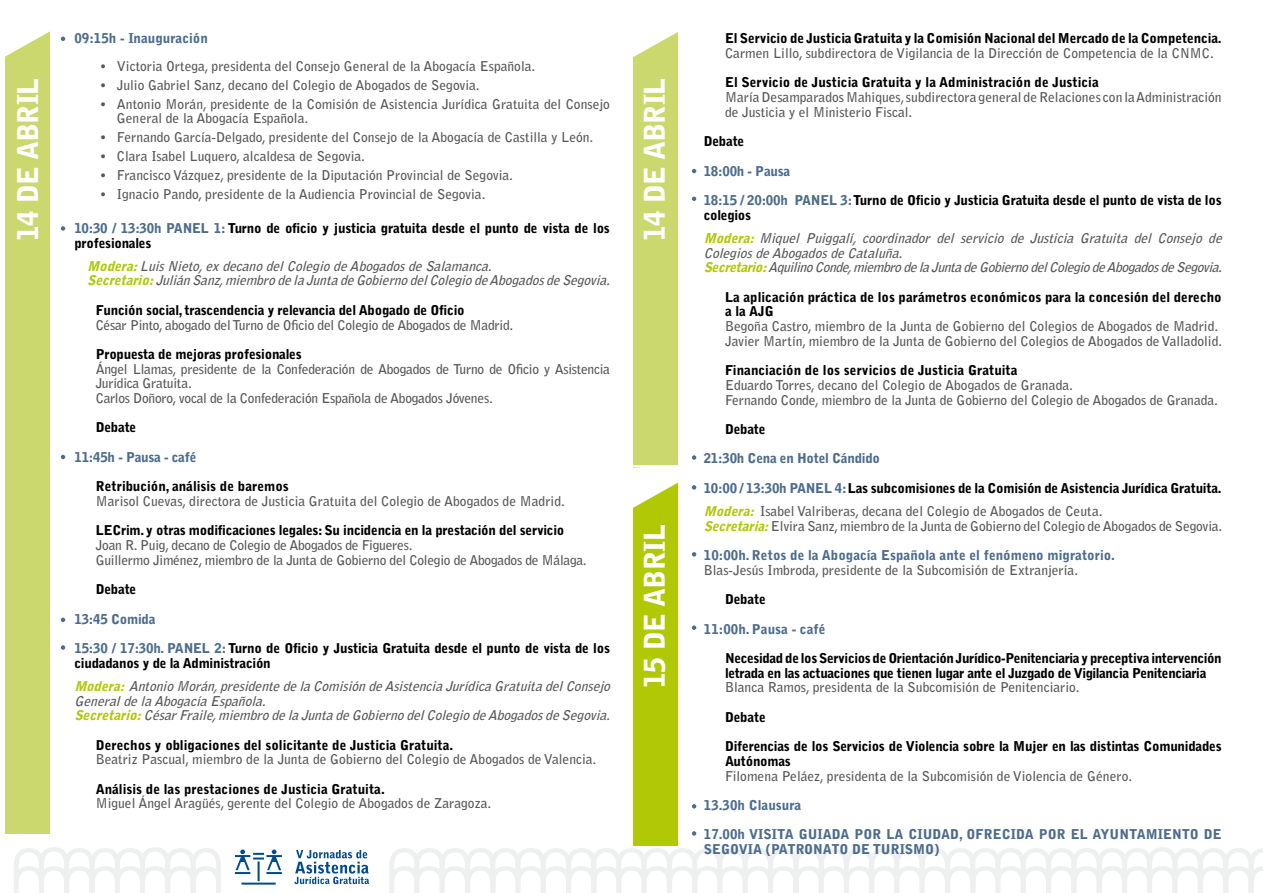
<style>
.page{position:relative;width:1263px;height:893px;background:#fff}
.page>*{position:absolute;margin:0;border:0;box-sizing:border-box;transform-origin:0 0}
.t1{font:900 28.5px "Bell Gothic Std";letter-spacing:-.02em;color:#fff}
.t2{font:700 13.5px/14.7px "Bell Gothic Std";color:#58585a}
.t3{font:900 13.5px/29.4px "Bell Gothic Std";letter-spacing:-.02em;color:#000}
.t4{font:italic 700 13.5px/14.7px "Bell Gothic Std";color:#58585a}
.t5{font:700 13.5px/14.7px "Bell Gothic Std";letter-spacing:-.02em;color:#58585a}
.t6{font:900 13.5px/14.7px "Bell Gothic Std";color:#000}
.t7{font:900 13.5px/29.4px "Bell Gothic Std";color:#4d6c8c}
.t8{font:900 13.5px "Bell Gothic Std";letter-spacing:-.02em;color:#4d6c8c}
.s1{color:#4d6c8c}
.s2{font-weight:900;color:#b0c805}
.s3{font-weight:900;font-style:normal;color:#000}
.s4{font-weight:900;font-style:italic;color:#b0c805}
</style>
<div class="page">
<svg style="left:14px;top:847px;width:207px;height:46px"></svg>
<svg style="left:389px;top:847px;width:874px;height:46px"></svg>
<div style="left:633px;top:10px;width:44px;height:458px;background:#cad86d"></div>
<div style="left:5px;top:0;width:44px;height:833px;background:#cad86d"></div>
<svg style="left:235px;top:849px;width:47px;height:36px"></svg>
<svg style="left:294px;top:850px;width:75px;height:34px"></svg>
<svg style="left:61px;top:226px;width:4px;height:5px"></svg>
<svg style="left:61px;top:455px;width:4px;height:4px"></svg>
<svg style="left:61px;top:618px;width:4px;height:4px"></svg>
<svg style="left:692px;top:169px;width:4px;height:4px"></svg>
<svg style="left:692px;top:197px;width:4px;height:4px"></svg>
<svg style="left:692px;top:455px;width:4px;height:5px"></svg>
<svg style="left:692px;top:485px;width:4px;height:5px"></svg>
<svg style="left:692px;top:552px;width:4px;height:5px"></svg>
<svg style="left:692px;top:625px;width:4px;height:5px"></svg>
<svg style="left:692px;top:804px;width:4px;height:5px"></svg>
<svg style="left:692px;top:831px;width:4px;height:5px"></svg>
<svg style="left:5px;top:0;width:60px;height:59px"></svg>
<svg style="left:633px;top:10px;width:45px;height:52px"></svg>
<div style="left:633px;top:468px;width:44px;height:378px;background:#b0c805"></div>
<svg style="left:633px;top:465px;width:45px;height:56px"></svg>
<svg style="left:61px;top:645px;width:4px;height:5px"></svg>
<p class="t7" style="left:74px;top:24px;width:135px">09:15h - Inauguración</p>
<p class="t2" style="left:100px;top:59px;width:437px">• Victoria Ortega, presidenta del Consejo General de la Abogacía Española.</p>
<p class="t2" style="left:100px;top:77px;width:381px">• Julio Gabriel Sanz, decano del Colegio de Abogados de Segovia.</p>
<p class="t2" style="left:117px;top:96px;width:494px;text-indent:-17px">• Antonio Morán, presidente de la Comisión de Asistencia Jurídica Gratuita del Consejo<br>General de la Abogacía Española.</p>
<p class="t2" style="left:100px;top:130px;width:495px">• Fernando García-Delgado, presidente del Consejo de la Abogacía de Castilla y León.</p>
<p class="t2" style="left:100px;top:149px;width:267px">• Clara Isabel Luquero, alcaldesa de Segovia.</p>
<p class="t2" style="left:100px;top:168px;width:415px">• Francisco Vázquez, presidente de la Diputación Provincial de Segovia.</p>
<p class="t2" style="left:100px;top:187px;width:387px">• Ignacio Pando, presidente de la Audiencia Provincial de Segovia.</p>
<p class="t3" style="left:74px;top:221px;width:537px;line-height:14.7px"><span class="s1">10:30 / 13:30h PANEL 1:</span> Turno de oficio y justicia gratuita desde el punto de vista de los profesionales</p>
<p class="t4" style="left:87px;top:259px;width:528px"><span class="s2">Modera:</span>Luis Nieto, ex decano del Colegio de Abogados de Salamanca.<br><span class="s2">Secretario:</span> Julián Sanz,miembro de la Junta de Gobierno del Colegio deAbogados de Segovia.</p>
<p class="t3" style="left:96px;top:295px;width:371px">Función social, trascendencia y relevancia del Abogado de Oficio</p>
<p class="t5" style="left:96px;top:317px;width:419px">César Pinto, abogado delTurno de Oficio del Colegio de Abogados de Madrid.</p>
<p class="t3" style="left:96px;top:340px;width:207px">Propuesta de mejoras profesionales</p>
<p class="t5" style="left:96px;top:361px;width:516px">Ángel Llamas, presidente de la Confederación de Abogados de Turno de Oficio y Asistencia<br>Jurídica Gratuita.<br>Carlos Doñoro, vocal de la Confederación Española de Abogados Jóvenes.</p>
<p class="t3" style="left:96px;top:413px;width:42px">Debate</p>
<p class="t8" style="left:74px;top:449px;width:123px">11:45h - Pausa - café</p>
<p class="t6" style="left:96px;top:479px;width:195px">Retribución, análisis de baremos</p>
<p class="t2" style="left:96px;top:494px;width:471px">Marisol Cuevas, directora de Justicia Gratuita del Colegio de Abogados de Madrid.</p>
<p class="t3" style="left:96px;top:516px;width:470px">LECrim. y otras modificaciones legales: Su incidencia en la prestación del servicio</p>
<p class="t5" style="left:96px;top:538px;width:492px">Joan R. Puig, decano de Colegio de Abogados de Figueres.<br>Guillermo Jiménez, miembro de la Junta de Gobierno del Colegio de Abogados de Málaga.</p>
<p class="t3" style="left:96px;top:575px;width:42px">Debate</p>
<p class="t3" style="left:74px;top:604px;width:537px"><span class="s1">13:45 Comida<br>15:30 / 17:30h. PANEL 2:</span> Turno de Oficio y Justicia Gratuita desde el punto de vista de los</p>
<p class="t4" style="left:74px;top:651px;width:541px;line-height:23.1px"><span class="s3">ciudadanos y de la Administración<br></span><span class="s2">Modera:</span>Antonio Morán, presidente de la Comisión de Asistencia Jurídica Gratuita del Consejo</p>
<p class="t4" style="left:74px;top:693px;width:541px">General de la Abogacía Española.<br><span class="s2">Secretario:</span> César Fraile,miembro de la Junta de Gobierno del Colegio deAbogados de Segovia.</p>
<p class="t6" style="left:96px;top:738px;width:359px">Derechos y obligaciones del solicitante de Justicia Gratuita.</p>
<p class="t2" style="left:96px;top:752px;width:502px">Beatriz Pascual, miembro de la Junta de Gobierno del Colegio de Abogados de Valencia.</p>
<p class="t6" style="left:96px;top:782px;width:291px">Análisis de las prestaciones de Justicia Gratuita.</p>
<p class="t2" style="left:96px;top:796px;width:397px">Miguel Ángel Aragüés, gerente del Colegio de Abogados de Zaragoza.</p>
<h1 class="t1" style="left:11px;top:241px;width:166px;rotate:-90deg">14 DE ABRIL</h1>
<h1 class="t1" style="left:638px;top:241px;width:166px;rotate:-90deg">14 DE ABRIL</h1>
<h1 class="t1" style="left:638px;top:688px;width:166px;rotate:-90deg">15 DE ABRIL</h1>
<p class="t3" style="left:725px;top:24px;width:498px">El Servicio de Justicia Gratuita y la Comisión Nacional del Mercado de la Competencia.</p>
<p class="t2" style="left:725px;top:46px;width:490px">Carmen Lillo, subdirectora de Vigilancia de la Dirección de Competencia de la CNMC.</p>
<p class="t6" style="left:725px;top:75px;width:375px">El Servicio de Justicia Gratuita y la Administración de Justicia</p>
<p class="t2" style="left:725px;top:90px;width:498px">MaríaDesamparados Mahiques,subdirectora general deRelaciones con laAdministración de Justicia y el Ministerio Fiscal.</p>
<p class="t3" style="left:704px;top:127px;width:42px">Debate</p>
<p class="t3" style="left:704px;top:156px;width:519px"><span class="s1">18:00h - Pausa<br>18:15 / 20:00h PANEL 3:</span>Turno de Oficio y Justicia Gratuita desde el punto de vista de los</p>
<p class="t4" style="left:704px;top:203px;width:524px;line-height:23.2px"><span class="s3">colegios<br></span><span class="s2">Modera:</span> Miquel Puiggalí, coordinador del servicio de Justicia Gratuita del Consejo de</p>
<p class="t4" style="left:704px;top:245px;width:524px">Colegios de Abogados de Cataluña.<br><span class="s2">Secretario:</span>Aquilino Conde,miembro de la Junta de Gobierno del Colegio deAbogados de Segovia.</p>
<p class="t6" style="left:725px;top:290px;width:498px">La aplicación práctica de los parámetros económicos para la concesión del derecho a la AJG</p>
<p class="t2" style="left:725px;top:319px;width:499px">Begoña Castro, miembro de la Junta de Gobierno del Colegios de Abogados de Madrid.<br>Javier Martín, miembro de la Junta de Gobierno del Colegios de Abogados deValladolid.</p>
<p class="t6" style="left:725px;top:363px;width:294px">Financiación de los servicios de Justicia Gratuita</p>
<p class="t2" style="left:725px;top:378px;width:494px">Eduardo Torres, decano del Colegio de Abogados de Granada.<br>Fernando Conde, miembro de la Junta de Gobierno del Colegio de Abogados de Granada.</p>
<p class="t3" style="left:725px;top:415px;width:42px">Debate</p>
<p class="t3" style="left:704px;top:444px;width:519px"><span class="s1">21:30h Cena en Hotel Cándido<br>10:00 / 13:30h PANEL 4:</span> Las subcomisiones de la Comisión de Asistencia Jurídica Gratuita.</p>
<p class="t2" style="left:704px;top:504px;width:520px"><span class="s4">Modera:</span> Isabel Valriberas, decana del Colegio de Abogados de Ceuta.<br><span class="s4">Secretaria:</span>Elvira Sanz,miembro de la Junta de Gobierno del Colegio deAbogados de Segovia.</p>
<p class="t7" style="left:704px;top:541px;width:413px">10:00h. Retos de la Abogacía Española ante el fenómeno migratorio.</p>
<p class="t2" style="left:704px;top:563px;width:376px">Blas-Jesús Imbroda, presidente de la Subcomisión de Extranjería.</p>
<p class="t3" style="left:725px;top:585px;width:42px">Debate</p>
<p class="t7" style="left:704px;top:614px;width:123px">11:00h. Pausa - café</p>
<p class="t3" style="left:725px;top:651px;width:498px;line-height:14.7px">Necesidad de los Servicios de Orientación Jurídico-Penitenciaria y preceptiva intervención letrada en las actuaciones que tienen lugar ante el Juzgado de Vigilancia Penitenciaria</p>
<p class="t2" style="left:725px;top:680px;width:356px">Blanca Ramos, presidenta de la Subcomisión de Penitenciario.</p>
<p class="t3" style="left:725px;top:702px;width:498px">Debate<br>Diferencias de los Servicios de Violencia sobre la Mujer en las distintas Comunidades</p>
<p class="t3" style="left:725px;top:747px;width:67px">Autónomas</p>
<p class="t2" style="left:725px;top:768px;width:409px">Filomena Peláez, presidenta de la Subcomisión de Violencia de Género.</p>
<p class="t7" style="left:704px;top:791px;width:519px">13.30h Clausura<br>17.00h VISITA GUIADA POR LA CIUDAD, OFRECIDA POR EL AYUNTAMIENTO DE</p>
<p class="t7" style="left:704px;top:835px;width:237px">SEGOVIA (PATRONATO DE TURISMO)</p>
</div>
